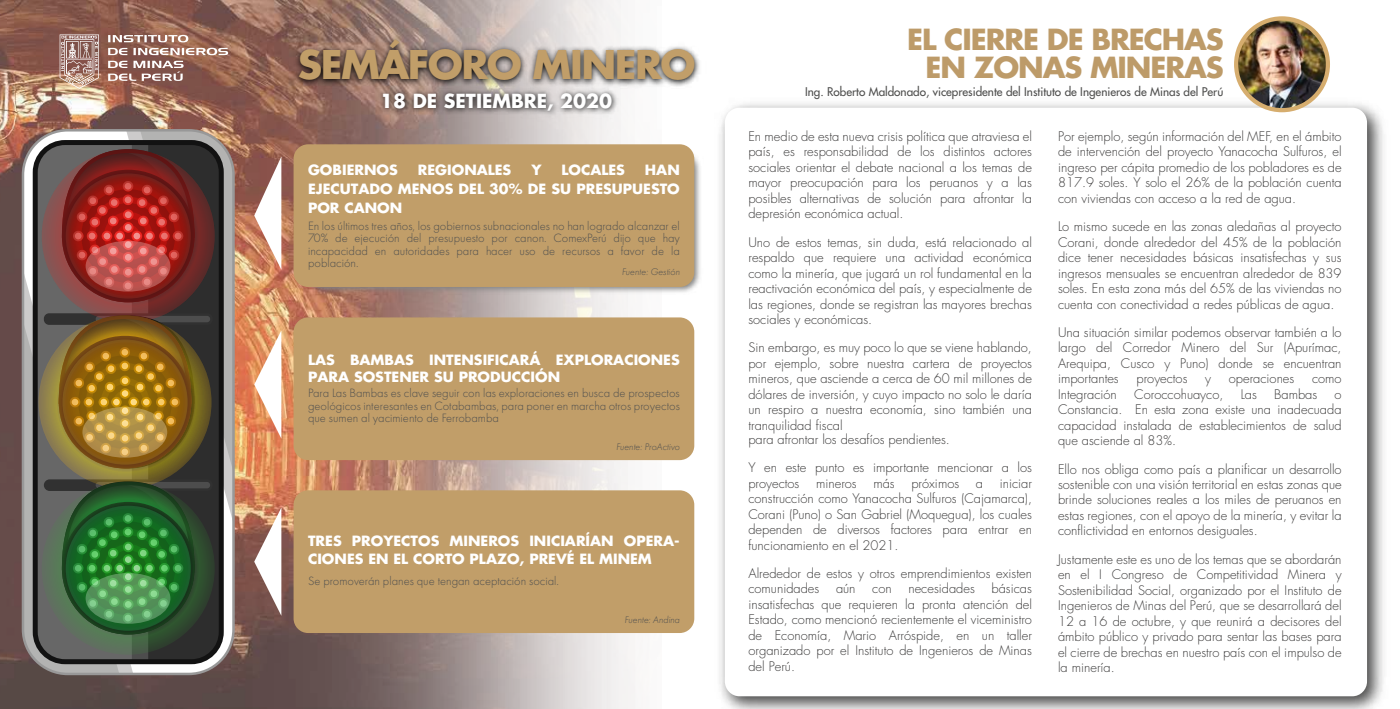
<style>
.page{position:relative;width:1400px;height:709px;background:#fff}
.page>*{position:absolute;margin:0;border:0;box-sizing:border-box;transform-origin:0 0}
.t1{font:700 38.5px "Futura Std";letter-spacing:-.04em;color:#c19e69}
.t2{font:700 28.25px/28px "Futura Std";letter-spacing:-.04em;color:#bd9b69;text-align:right}
.t3{font:700 18.88px "Futura Std";color:#fff}
.t4{font:700 13.75px/18.8px "Futura Std";color:#fff}
.t5{font:300 12.88px/15.5px "Futura Std";color:#3d3c3c;text-align:justify}
.t6{font:300 12.5px/12.5px "Futura PT";color:#50504f;text-align:justify}
.t7{font:500 11.75px "Futura Std";color:#4e4e4d}
.t8{font:italic 300 10px "Futura PT";color:#50504f}
</style>
<div class="page">
<img style="left:0;top:0;width:661px;height:709px">
<svg style="left:20px;top:128px;width:216px;height:548px"></svg>
<div style="left:35px;top:142px;width:186px;height:519px;background:#2d2d2d;border-radius:30px"></div>
<svg style="left:35px;top:142px;width:97px;height:519px;background:#6e6e6e"></svg>
<div style="left:33px;top:140px;width:191px;height:524px;border:5px solid #121212;border-radius:30px"></div>
<svg style="left:42px;top:149px;width:173px;height:166px;background:#853633"></svg>
<svg style="left:39px;top:315px;width:173px;height:173px;background:#85692c"></svg>
<svg style="left:42px;top:481px;width:173px;height:173px;background:#39673d"></svg>
<img style="left:686px;top:71px;width:698px;height:638px">
<div style="left:725px;top:108px;width:642px;height:588px;background:#fff;border-radius:15px"></div>
<img style="left:267px;top:135px;width:458px;height:195px">
<img style="left:253px;top:0;width:486px;height:135px">
<svg style="left:60px;top:34px;width:39px;height:55px;background:#b49388"></svg>
<svg style="left:108px;top:35px;width:120px;height:46px;background:#a68074"></svg>
<svg style="left:1234px;top:16px;width:96px;height:96px"></svg>
<img style="left:335px;top:47px;width:322px;height:97px">
<div style="left:293px;top:144px;width:401px;height:143px;background:#c19e69;border-radius:15px"></div>
<div style="left:293px;top:317px;width:401px;height:143px;background:#c19e69;border-radius:15px"></div>
<div style="left:293px;top:490px;width:401px;height:143px;background:#c19e69;border-radius:15px"></div>
<svg style="left:254px;top:330px;width:27px;height:108px"></svg>
<svg style="left:254px;top:156px;width:27px;height:114px"></svg>
<svg style="left:254px;top:507px;width:27px;height:109px"></svg>
<img style="left:1238px;top:21px;width:87px;height:87px;border-radius:44px">
<h1 class="t1" style="left:298px;top:39px;width:399px">SEMÁFORO MINERO</h1>
<h3 class="t3" style="left:380px;top:88px;width:233px">18 DE SETIEMBRE, 2020</h3>
<p class="t4" style="left:308px;top:160px;width:91px">GOBIERNOS</p>
<p class="t4" style="left:418px;top:160px;width:95px">REGIONALES</p>
<p class="t4" style="left:531px;top:160px;width:12px">Y</p>
<p class="t4" style="left:561px;top:160px;width:65px">LOCALES</p>
<p class="t4" style="left:308px;top:160px;width:373px;text-align:justify;text-indent:337px">HAN EJECUTADO MENOS DEL 30% DE SU PRESUPUESTO POR CANON</p>
<p class="t6" style="left:308px;top:219px;width:373px">En los últimos tres años, los gobiernos subnacionales no han logrado alcanzar el 70% de ejecución del presupuesto por canon. ComexPerú dijo que hay incapacidad en autoridades para hacer uso de recursos a favor de la población.</p>
<p class="t8" style="left:622px;top:266px;width:59px">Fuente: Gestión</p>
<p class="t4" style="left:308px;top:350px;width:373px;line-height:17.5px">LAS BAMBAS INTENSIFICARÁ EXPLORACIONES<br>PARA SOSTENER SU PRODUCCIÓN</p>
<p class="t6" style="left:308px;top:387px;width:373px">Para Las Bambas es clave seguir con las exploraciones en busca de prospectos geológicos interesantes en Cotabambas, para poner en marcha otros proyectos que sumen al yacimiento de Ferrobamba</p>
<p class="t8" style="left:616px;top:441px;width:65px">Fuente: ProActivo</p>
<p class="t4" style="left:308px;top:532px;width:373px;line-height:17.5px">TRES PROYECTOS MINEROS INICIARÍAN OPERA-<br>CIONES EN EL CORTO PLAZO, PREVÉ EL MINEM</p>
<p class="t6" style="left:308px;top:575px;width:252px">Se promoverán planes que tengan aceptación social.</p>
<p class="t8" style="left:624px;top:613px;width:57px">Fuente: Andina</p>
<h2 class="t2" style="left:907px;top:25px;width:318px">EL CIERRE DE BRECHAS<br>EN ZONAS MINERAS</h2>
<p class="t7" style="left:805px;top:84px;width:420px">Ing. Roberto Maldonado, vicepresidente del Instituto de Ingenieros de Minas del Perú</p>
<p class="t5" style="left:748px;top:129px;width:285px">En medio de esta nueva crisis política que atraviesa el país, es responsabilidad de los distintos actores sociales orientar el debate nacional a los temas de mayor preocupación para los peruanos y a las posibles alternativas de solución para afrontar la depresión económica actual.</p>
<p class="t5" style="left:748px;top:235px;width:285px">Uno de estos temas, sin duda, está relacionado al respaldo que requiere una actividad económica como la minería, que jugará un rol fundamental en la reactivación económica del país, y especialmente de las regiones, donde se registran las mayores brechas sociales y económicas.</p>
<p class="t5" style="left:748px;top:340px;width:285px">Sin embargo, es muy poco lo que se viene hablando, por ejemplo, sobre nuestra cartera de proyectos mineros, que asciende a cerca de 60 mil millones de dólares de inversión, y cuyo impacto no solo le daría un respiro a nuestra economía, sino también una tranquilidad fiscal</p>
<p class="t5" style="left:748px;top:432px;width:203px">para afrontar los desafíos pendientes.</p>
<p class="t5" style="left:748px;top:460px;width:285px">Y en este punto es importante mencionar a los proyectos</p>
<p class="t5" style="left:816px;top:475px;width:42px">mineros</p>
<p class="t5" style="left:873px;top:475px;width:23px">más</p>
<p class="t5" style="left:911px;top:475px;width:49px">próximos</p>
<p class="t5" style="left:976px;top:475px;width:9px">a</p>
<p class="t5" style="left:748px;top:475px;width:285px;text-indent:251px">iniciar construcción como Yanacocha Sulfuros (Cajamarca), Corani (Puno) o San Gabriel (Moquegua), los cuales dependen de diversos factores para entrar en funcionamiento en el 2021.</p>
<p class="t5" style="left:748px;top:566px;width:285px">Alrededor de estos y otros emprendimientos existen comunidades</p>
<p class="t5" style="left:748px;top:581px;width:285px;text-indent:243px">básicas insatisfechas que requieren la pronta atención del Estado, como mencionó recientemente el viceministro de Economía, Mario Arróspide, en un taller organizado por el Instituto de Ingenieros de Minas del Perú.</p>
<p class="t5" style="left:836px;top:581px;width:21px">aún</p>
<p class="t5" style="left:872px;top:581px;width:21px">con</p>
<p class="t5" style="left:908px;top:581px;width:68px">necesidades</p>
<p class="t5" style="left:1058px;top:129px;width:285px">Por ejemplo, según información del MEF, en el ámbito de intervención del proyecto Yanacocha Sulfuros, el ingreso per cápita promedio de los pobladores es de 817.9 soles. Y solo el 26% de la población cuenta con viviendas con acceso a la red de agua.</p>
<p class="t5" style="left:1058px;top:219px;width:285px">Lo mismo sucede en las zonas aledañas al proyecto Corani, donde alrededor del 45% de la población dice tener necesidades básicas insatisfechas y sus ingresos mensuales se encuentran alrededor de 839 soles. En esta zona más del 65% de las viviendas no cuenta con conectividad a redes públicas de agua.</p>
<p class="t5" style="left:1058px;top:325px;width:285px">Una situación similar podemos observar también a lo largo del Corredor Minero del Sur (Apurímac, Arequipa, Cusco y Puno) donde se encuentran importantes</p>
<p class="t5" style="left:1136px;top:371px;width:53px">proyectos</p>
<p class="t5" style="left:1205px;top:371px;width:7px">y</p>
<p class="t5" style="left:1229px;top:371px;width:67px">operaciones</p>
<p class="t5" style="left:1312px;top:371px;width:31px">como</p>
<p class="t5" style="left:1058px;top:387px;width:60px">Integración</p>
<p class="t5" style="left:1134px;top:387px;width:91px">Coroccohuayco,</p>
<p class="t5" style="left:1240px;top:387px;width:18px">Las</p>
<p class="t5" style="left:1274px;top:387px;width:45px">Bambas</p>
<p class="t5" style="left:1058px;top:387px;width:285px;text-indent:276px">o Constancia. En esta zona existe una inadecuada capacidad instalada de establecimientos de salud que asciende al 83%.</p>
<p class="t5" style="left:1058px;top:461px;width:285px">Ello nos obliga como país a planificar un desarrollo sostenible con una visión territorial en estas zonas que brinde soluciones reales a los miles de peruanos en estas regiones, con el apoyo de la minería, y evitar la conflictividad en entornos desiguales.</p>
<p class="t5" style="left:1058px;top:551px;width:285px">Justamente este es uno de los temas que se abordarán en el I Congreso de Competitividad Minera y Sostenibilidad Social, organizado por el Instituto de Ingenieros de Minas del Perú, que se desarrollará del 12 a 16 de octubre, y que reunirá a decisores del ámbito público y privado para sentar las bases para el cierre de brechas en nuestro país con el impulso de la minería.</p>
</div>
